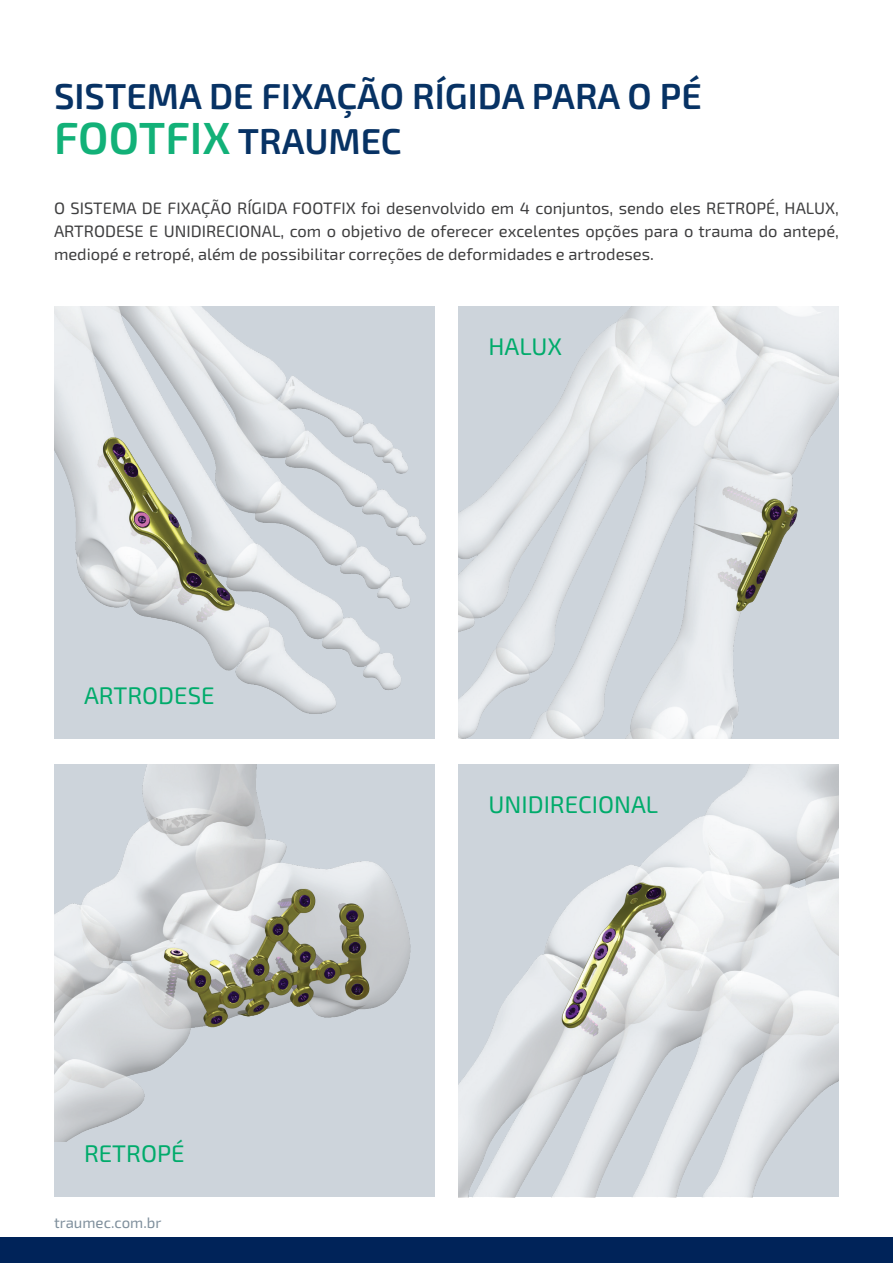
<style>
.page{position:relative;width:893px;height:1263px;background:#fff}
.page>*{position:absolute;margin:0;border:0;box-sizing:border-box;transform-origin:0 0}
.t1{font:600 45px "Exo 2";color:#12b178}
.t2{font:600 36px "Exo 2";color:#073264}
.t3{font:24px "Exo 2";color:#00ab6b}
.t4{font:16.5px/22.8px "Exo 2";color:#3e3e3f;text-align:justify}
.t5{font:15px "Exo 2";color:#7f8f9c}
.s1{font-size:36px;color:#073264}
</style>
<div class="page">
<div style="left:54px;top:764px;width:380px;height:432px;background:#cdd4db"></div>
<div style="left:0;top:1237px;width:893px;height:26px;background:#002359"></div>
<img style="left:459px;top:306px;width:380px;height:432px">
<img style="left:54px;top:306px;width:380px;height:836px">
<img style="left:459px;top:764px;width:380px;height:433px">
<h2 class="t2" style="left:54px;top:75px;width:649px">SISTEMA DE FIXAÇÃO RÍGIDA PARA O PÉ</h2>
<h1 class="t1" style="left:54px;top:112px;width:349px">FOOTFIX <span class="s1">TRAUMEC</span></h1>
<p class="t4" style="left:54px;top:197px;width:786px">O SISTEMA DE FIXAÇÃO RÍGIDA FOOTFIX foi desenvolvido em 4 conjuntos, sendo eles RETROPÉ, HALUX, ARTRODESE E UNIDIRECIONAL, com o objetivo de oferecer excelentes opções para o trauma do antepé, mediopé e retropé, além de possibilitar correções de deformidades e artrodeses.</p>
<h3 class="t3" style="left:84px;top:681px;width:132px">ARTRODESE</h3>
<h3 class="t3" style="left:84px;top:1139px;width:102px">RETROPÉ</h3>
<p class="t5" style="left:54px;top:1214px;width:109px">traumec.com.br</p>
<h3 class="t3" style="left:489px;top:332px;width:75px">HALUX</h3>
<h3 class="t3" style="left:489px;top:790px;width:171px">UNIDIRECIONAL</h3>
</div>
